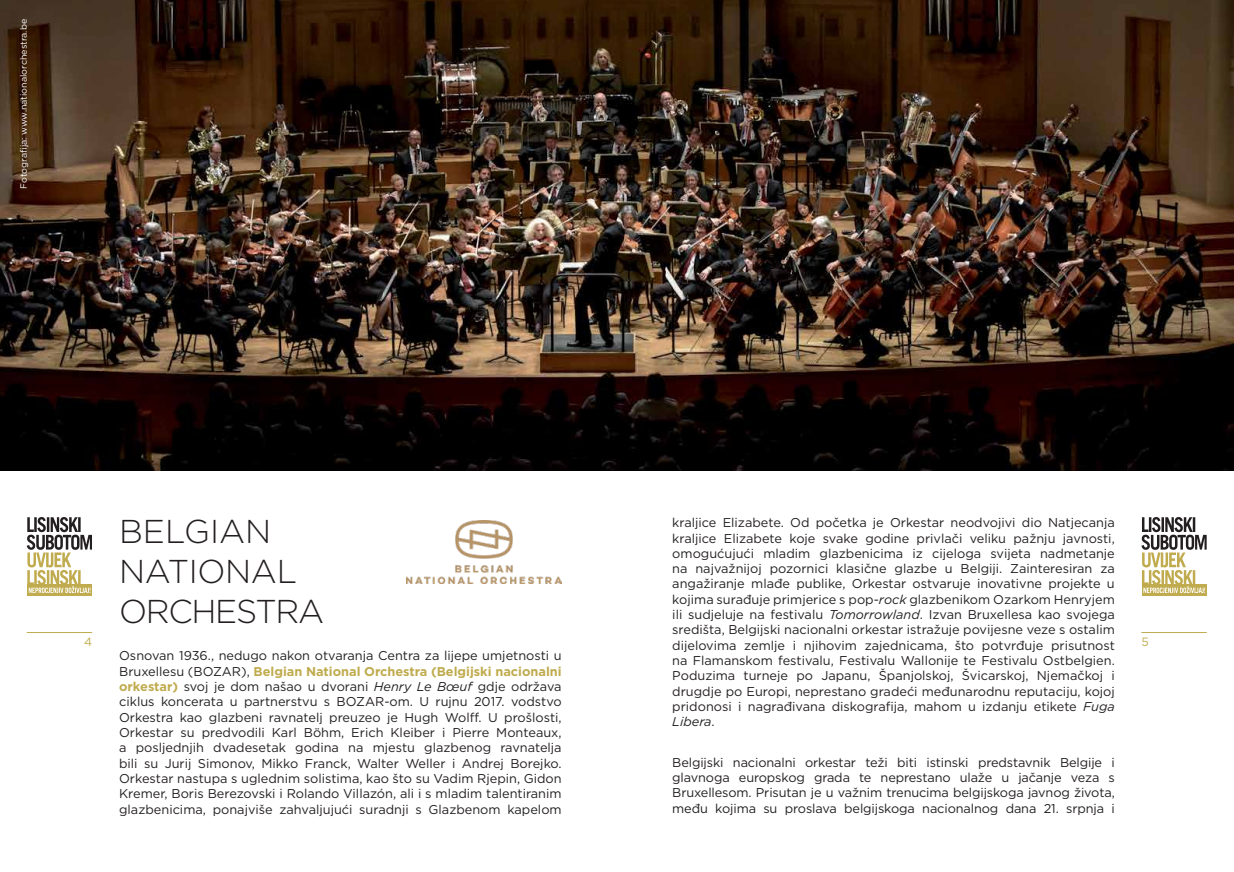
<style>
.page{position:relative;width:1234px;height:872px;background:#fff}
.page>*{position:absolute;margin:0;border:0;box-sizing:border-box;transform-origin:0 0}
.t1{font:300 33px/39.6px "Gotham";letter-spacing:-.01em;color:#231f20}
.t2{font:12.75px/15.3px "Gotham";color:#231f20;text-align:justify}
.t3{font:12px "Gotham";color:#c0ab4e}
.t4{font:9px "Gotham";color:#fff}
.s1{font-style:italic}
.s2{font-weight:700;color:#c0ab4e}
</style>
<div class="page">
<div style="left:27px;top:584px;width:65px;height:12px;background:#c0ab4e"></div>
<svg style="left:27px;top:517px;width:65px;height:76px"></svg>
<div style="left:1141px;top:584px;width:65px;height:12px;background:#c0ab4e"></div>
<svg style="left:1141px;top:517px;width:65px;height:76px"></svg>
<hr style="left:27px;top:632px;width:65px;height:1px;background:#c0ab4e">
<hr style="left:1141px;top:632px;width:65px;height:1px;background:#c0ab4e">
<img style="left:0;top:0;width:1233px;height:470px">
<img style="left:406px;top:520px;width:155px;height:63px">
<p class="t4" style="left:18px;top:189px;width:171px;rotate:-90deg">Fotografija: www.nationalorchestra.be</p>
<p class="t2" style="left:672px;top:515px;width:444px">kraljice Elizabete. Od početka je Orkestar neodvojivi dio Natjecanja kraljice Elizabete koje svake godine privlači veliku pažnju javnosti, omogućujući mladim glazbenicima iz cijeloga svijeta nadmetanje na najvažnijoj pozornici klasične glazbe u Belgiji. Zainteresiran za angažiranje mlađe publike, Orkestar ostvaruje inovativne projekte u kojima surađuje primjerice s pop-<span class="s1">rock</span> glazbenikom Ozarkom Henryjem ili sudjeluje na festivalu <span class="s1">Tomorrowland</span>. Izvan Bruxellesa kao svojega središta, Belgijski nacionalni orkestar istražuje povijesne veze s ostalim dijelovima zemlje i njihovim zajednicama, što potvrđuje prisutnost na Flamanskom festivalu, Festivalu Wallonije te Festivalu Ostbelgien.<br>Poduzima turneje po Japanu, Španjolskoj, Švicarskoj, Njemačkoj i drugdje po Europi, neprestano gradeći međunarodnu reputaciju, kojoj pridonosi i nagrađivana diskografija, mahom u izdanju etikete <span class="s1">Fuga Libera</span>.</p>
<p class="t2" style="left:672px;top:754px;width:444px">Belgijski nacionalni orkestar teži biti istinski predstavnik Belgije i glavnoga europskog grada te neprestano ulaže u jačanje veza s Bruxellesom. Prisutan je u važnim trenucima belgijskoga javnog života, među kojima su proslava belgijskoga nacionalnog dana 21. srpnja i</p>
<h1 class="t1" style="left:119px;top:511px;width:206px">BELGIAN<br>NATIONAL<br>ORCHESTRA</h1>
<p class="t2" style="left:119px;top:648px;width:444px">Osnovan 1936., nedugo nakon otvaranja Centra za lijepe umjetnosti u Bruxellesu (BOZAR), <span class="s2">Belgian National Orchestra (Belgijski nacionalni orkestar)</span> svoj je dom našao u dvorani <span class="s1">Henry Le Bœuf</span> gdje održava ciklus koncerata u partnerstvu s BOZAR-om. U rujnu 2017. vodstvo Orkestra kao glazbeni ravnatelj preuzeo je Hugh Wolff. U prošlosti, Orkestar su predvodili Karl Böhm, Erich Kleiber i Pierre Monteaux, a posljednjih dvadesetak godina na mjestu glazbenog ravnatelja bili su Jurij Simonov, Mikko Franck, Walter Weller i Andrej Borejko.<br>Orkestar nastupa s uglednim solistima, kao što su Vadim Rjepin, Gidon Kremer, Boris Berezovski i Rolando Villazón, ali i s mladim talentiranim glazbenicima, ponajviše zahvaljujući suradnji s Glazbenom kapelom</p>
<p class="t3" style="left:84px;top:634px;width:10px">4</p>
<p class="t3" style="left:1141px;top:634px;width:9px">5</p>
</div>
